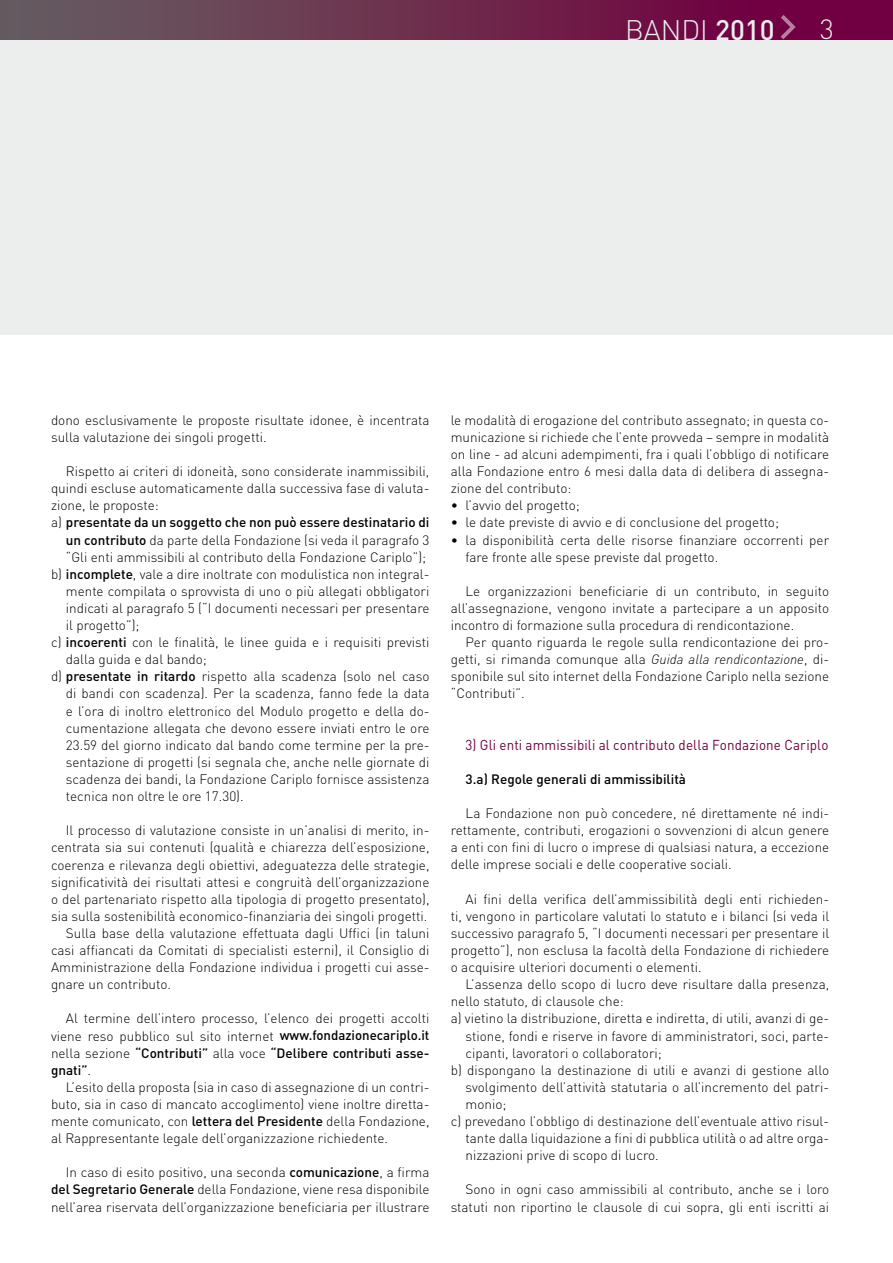
<style>
.page{position:relative;width:893px;height:1263px;background:#fff}
.page>*{position:absolute;margin:0;border:0;box-sizing:border-box;transform-origin:0 0}
.t1{font:300 27.9px "DIN";color:#eceded}
.t2{font:300 27.45px "DIN";color:#eceded}
.t3{font:14.25px "DIN";letter-spacing:.01em;color:#700041;scale:.94 1}
.t4{font:300 13.5px/17.1px "DIN";color:#000;text-align:justify}
.t5{font:500 13.5px "DIN";color:#000}
.s1{font-weight:500}
.s2{font-weight:300}
.s3{font-style:italic}
</style>
<div class="page">
<div style="left:0;top:0;width:893px;height:335px;background:#eceded"></div>
<div style="left:0;top:0;width:893px;height:39px;background:linear-gradient(to right,#676060,#72003c)"></div>
<svg style="left:781px;top:15px;width:15px;height:24px"></svg>
<h1 class="t1" style="left:625px;top:13px;width:151px">BANDI <span class="s1">2010</span></h1>
<h2 class="t2" style="left:820px;top:13px;width:16px">3</h2>
<p class="t4" style="left:51px;top:411px;width:380px">dono esclusivamente le proposte risultate idonee, è incentrata sulla valutazione dei singoli progetti.</p>
<p class="t4" style="left:66px;top:462px;width:365px">Rispetto ai criteri di idoneità, sono considerate inammissibili,</p>
<p class="t4" style="left:51px;top:480px;width:380px">quindi escluse automaticamente dalla successiva fase di valuta-</p>
<p class="t4" style="left:51px;top:497px;width:109px">zione, le proposte:</p>
<p class="t5" style="left:51px;top:514px;width:380px"><span class="s2">a)</span> presentate da un soggetto che non può essere destinatario di</p>
<p class="t4" style="left:66px;top:531px;width:365px"><span class="s1">un contributo</span> da parte della Fondazione (si veda il paragrafo 3</p>
<p class="t4" style="left:66px;top:548px;width:362px">“Gli enti ammissibili al contributo della Fondazione Cariplo”);</p>
<p class="t4" style="left:51px;top:565px;width:380px">b) <span class="s1">incomplete</span>, vale a dire inoltrate con modulistica non integral-</p>
<p class="t4" style="left:66px;top:582px;width:365px">mente compilata o sprovvista di uno o più allegati obbligatori</p>
<p class="t4" style="left:66px;top:599px;width:365px">indicati al paragrafo 5 (“I documenti necessari per presentare</p>
<p class="t4" style="left:66px;top:616px;width:75px">il progetto”);</p>
<p class="t4" style="left:51px;top:634px;width:380px">c) <span class="s1">incoerenti</span> con le finalità, le linee guida e i requisiti previsti</p>
<p class="t4" style="left:66px;top:651px;width:143px">dalla guida e dal bando;</p>
<p class="t4" style="left:51px;top:668px;width:380px">d) <span class="s1">presentate in ritardo</span> rispetto alla scadenza (solo nel caso</p>
<p class="t4" style="left:66px;top:685px;width:365px">di bandi con scadenza). Per la scadenza, fanno fede la data</p>
<p class="t4" style="left:66px;top:702px;width:365px">e l’ora di inoltro elettronico del Modulo progetto e della do-</p>
<p class="t4" style="left:66px;top:719px;width:365px">cumentazione allegata che devono essere inviati entro le ore</p>
<p class="t4" style="left:66px;top:736px;width:365px">23.59 del giorno indicato dal bando come termine per la pre-</p>
<p class="t4" style="left:66px;top:753px;width:365px">sentazione di progetti (si segnala che, anche nelle giornate di</p>
<p class="t4" style="left:66px;top:770px;width:365px">scadenza dei bandi, la Fondazione Cariplo fornisce assistenza</p>
<p class="t4" style="left:66px;top:787px;width:179px">tecnica non oltre le ore 17.30).</p>
<p class="t4" style="left:66px;top:822px;width:365px">Il processo di valutazione consiste in un’analisi di merito, in-</p>
<p class="t4" style="left:51px;top:839px;width:380px">centrata sia sui contenuti (qualità e chiarezza dell’esposizione,</p>
<p class="t4" style="left:51px;top:856px;width:380px">coerenza e rilevanza degli obiettivi, adeguatezza delle strategie,</p>
<p class="t4" style="left:51px;top:873px;width:380px">significatività dei risultati attesi e congruità dell’organizzazione</p>
<p class="t4" style="left:51px;top:890px;width:380px">o del partenariato rispetto alla tipologia di progetto presentato),</p>
<p class="t4" style="left:51px;top:907px;width:378px">sia sulla sostenibilità economico-finanziaria dei singoli progetti.</p>
<p class="t4" style="left:66px;top:924px;width:365px">Sulla base della valutazione effettuata dagli Uffici (in taluni</p>
<p class="t4" style="left:51px;top:941px;width:380px">casi affiancati da Comitati di specialisti esterni), il Consiglio di</p>
<p class="t4" style="left:51px;top:959px;width:380px">Amministrazione della Fondazione individua i progetti cui asse-</p>
<p class="t4" style="left:51px;top:976px;width:122px">gnare un contributo.</p>
<p class="t4" style="left:51px;top:1010px;width:380px;text-indent:15px">Al termine dell’intero processo, l’elenco dei progetti accolti viene reso pubblico sul sito internet <span class="s1">www.fondazionecariplo.it </span>nella sezione <span class="s1">“Contributi”</span> alla voce <span class="s1">“Delibere contributi asse&shy;gnati”</span>.</p>
<p class="t4" style="left:51px;top:1078px;width:380px;text-indent:15px">L’esito della proposta (sia in caso di assegnazione di un contri&shy;buto, sia in caso di mancato accoglimento) viene inoltre diretta&shy;mente comunicato, con <span class="s1">lettera del Presidente</span> della Fondazione, al Rappresentante legale dell’organizzazione richiedente.</p>
<p class="t4" style="left:51px;top:1164px;width:380px;text-indent:15px">In caso di esito positivo, una seconda <span class="s1">comunicazione</span>, a firma <span class="s1">del Segretario Generale</span> della Fondazione, viene resa disponibile nell’area riservata dell’organizzazione beneficiaria per illustrare</p>
<p class="t4" style="left:451px;top:411px;width:380px">le modalità di erogazione del contributo assegnato; in questa co&shy;municazione si richiede che l’ente provveda – sempre in modalità on line - ad alcuni adempimenti, fra i quali l’obbligo di notificare alla Fondazione entro 6 mesi dalla data di delibera di assegna&shy;zione del contributo:</p>
<p class="t4" style="left:451px;top:497px;width:131px">• l’avvio del progetto;</p>
<p class="t4" style="left:451px;top:514px;width:330px">• le date previste di avvio e di conclusione del progetto;</p>
<p class="t4" style="left:466px;top:531px;width:365px;text-indent:-15px">• la disponibilità certa delle risorse finanziare occorrenti per fare fronte alle spese previste dal progetto.</p>
<p class="t4" style="left:451px;top:582px;width:380px;text-indent:15px">Le organizzazioni beneficiarie di un contributo, in seguito all’assegnazione, vengono invitate a partecipare a un apposito incontro di formazione sulla procedura di rendicontazione.</p>
<p class="t4" style="left:451px;top:634px;width:380px;text-indent:15px">Per quanto riguarda le regole sulla rendicontazione dei pro&shy;getti, si rimanda comunque alla <span class="s3">Guida alla rendicontazione</span>, di&shy;sponibile sul sito internet della Fondazione Cariplo nella sezione “Contributi”.</p>
<p class="t3" style="left:466px;top:736px;width:387px">3) Gli enti ammissibili al contributo della Fondazione Cariplo</p>
<p class="t5" style="left:466px;top:770px;width:222px">3.a) Regole generali di ammissibilità</p>
<p class="t4" style="left:451px;top:804px;width:380px;text-indent:15px">La Fondazione non può concedere, né direttamente né indi&shy;rettamente, contributi, erogazioni o sovvenzioni di alcun genere a enti con fini di lucro o imprese di qualsiasi natura, a eccezione delle imprese sociali e delle cooperative sociali.</p>
<p class="t4" style="left:451px;top:890px;width:380px;text-indent:15px">Ai fini della verifica dell’ammissibilità degli enti richieden&shy;ti, vengono in particolare valutati lo statuto e i bilanci (si veda il successivo paragrafo 5, “I documenti necessari per presentare il progetto”), non esclusa la facoltà della Fondazione di richiedere o acquisire ulteriori documenti o elementi.</p>
<p class="t4" style="left:466px;top:976px;width:365px">L’assenza dello scopo di lucro deve risultare dalla presenza,</p>
<p class="t4" style="left:451px;top:993px;width:174px">nello statuto, di clausole che:</p>
<p class="t4" style="left:451px;top:1010px;width:380px">a) vietino la distribuzione, diretta e indiretta, di utili, avanzi di ge-</p>
<p class="t4" style="left:466px;top:1027px;width:365px">stione, fondi e riserve in favore di amministratori, soci, parte-</p>
<p class="t4" style="left:466px;top:1044px;width:198px">cipanti, lavoratori o collaboratori;</p>
<p class="t4" style="left:451px;top:1061px;width:380px">b) dispongano la destinazione di utili e avanzi di gestione allo</p>
<p class="t4" style="left:466px;top:1078px;width:365px">svolgimento dell’attività statutaria o all’incremento del patri-</p>
<p class="t4" style="left:466px;top:1095px;width:42px">monio;</p>
<p class="t4" style="left:451px;top:1112px;width:380px">c) prevedano l’obbligo di destinazione dell’eventuale attivo risul-</p>
<p class="t4" style="left:466px;top:1129px;width:365px">tante dalla liquidazione a fini di pubblica utilità o ad altre orga-</p>
<p class="t4" style="left:466px;top:1147px;width:195px">nizzazioni prive di scopo di lucro.</p>
<p class="t4" style="left:451px;top:1181px;width:380px;text-align:right">Sono in ogni caso ammissibili al contributo, anche se i loro statuti non riportino le clausole di cui sopra, gli enti iscritti ai</p>
</div>
